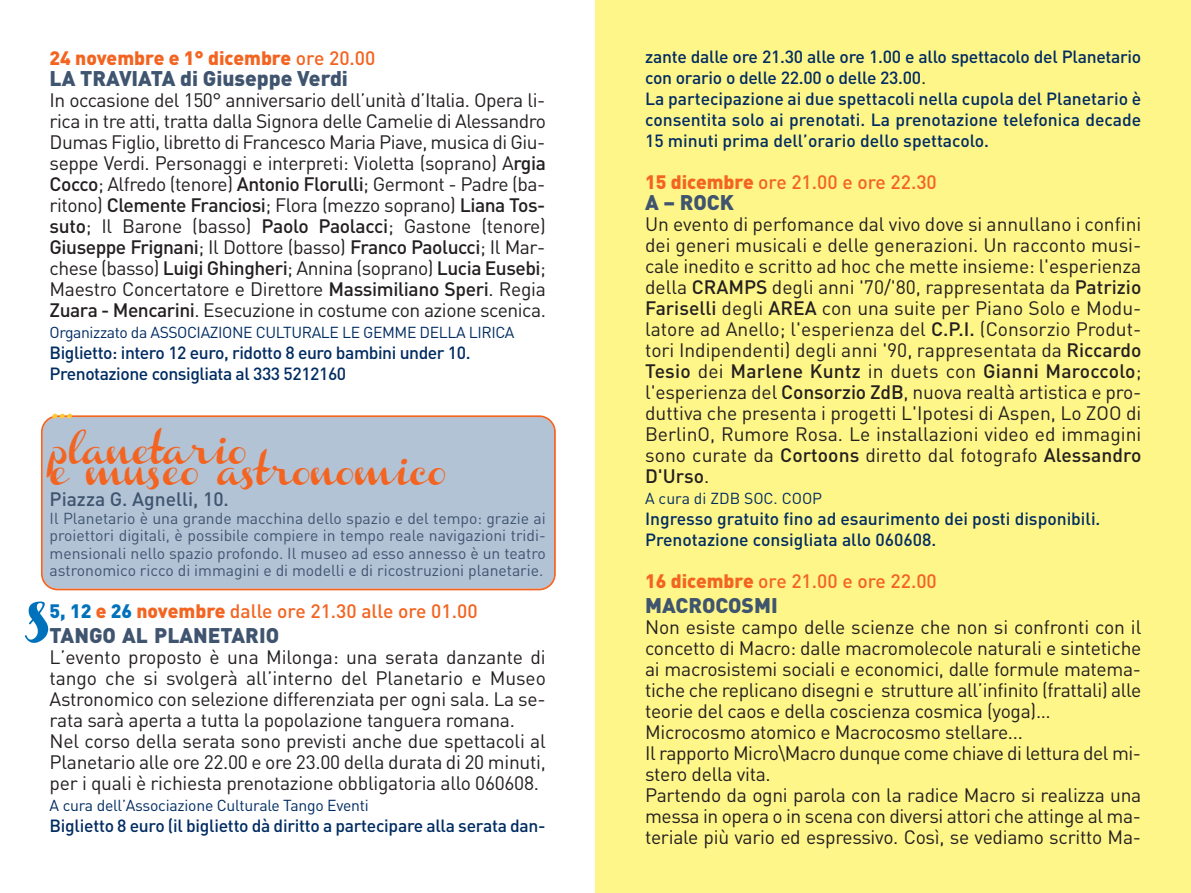
<style>
.page{position:relative;width:1191px;height:893px;background:#fff}
.page>*{position:absolute;margin:0;border:0;box-sizing:border-box;transform-origin:0 0}
.t1{font:52.5px "Channel Slanted 1";color:#0072bc}
.t2{font:28px/21px "Channel Slanted 1";color:#f36421}
.t3{font:28px "Channel Slanted 1";color:#ffc938}
.t4{font:900 21px "DIN";color:#3f546e}
.t5{font:19.25px/21px "DIN";letter-spacing:-.015em;color:#231f20;text-align:justify}
.t6{font:500 19.25px "DIN";color:#f36421}
.t7{font:900 19.25px "DIN";color:#f36421}
.t8{font:500 19.25px "DIN";color:#3f546e}
.t9{font:500 17.5px/21px "DIN";letter-spacing:-.015em;color:#002c62}
.t10{font:15.75px/17.5px "DIN";color:#3f546e;text-align:justify}
.t11{font:15.75px "DIN";letter-spacing:-.025em;color:#002c62}
.t12{font:15.75px "DIN";color:#002c62}
.s1{font-weight:500}
.s2{font-weight:900;color:#0072bc}
.s3{font-weight:900}
.s4{font-weight:400;font-size:19.25px;color:#231f20}
</style>
<div class="page">
<div style="left:41px;top:415px;width:515px;height:175px;background:#b2c3d6"></div>
<div style="left:595px;top:0;width:596px;height:893px;background:#fff689"></div>
<p class="t7" style="left:50px;top:47px;width:327px">24 novembre e 1° dicembre <span class="s1">ore 20.00</span></p>
<p class="t4" style="left:50px;top:67px;width:300px">LA TRAVIATA di Giuseppe Verdi</p>
<p class="t5" style="left:50px;top:90px;width:498px">In occasione del 150° anniversario dell’unità d’Italia. Opera li&shy;rica in tre atti, tratta dalla Signora delle Camelie di Alessandro Dumas Figlio, libretto di Francesco Maria Piave, musica di Giu&shy;seppe Verdi. Personaggi e interpreti: Violetta (soprano) A<span class="s1">rgia Cocco</span>; Alfredo (tenore) <span class="s1">Antonio Florulli</span>; Germont - Padre (ba&shy;ritono) <span class="s1">Clemente Franciosi</span>; Flora (mezzo soprano) <span class="s1">Liana Tos&shy;suto</span>; Il Barone (basso) <span class="s1">Paolo Paolacci</span>; Gastone (tenore)<br><span class="s1">Giuseppe Frignani</span>; Il Dottore (basso) <span class="s1">Franco Paolucci</span>; Il Mar&shy;chese (basso) <span class="s1">Luigi Ghingheri</span>; Annina (soprano) <span class="s1">Lucia Eusebi</span>; Maestro Concertatore e Direttore <span class="s1">Massimiliano Speri</span>. Regia <span class="s1">Zuara - Mencarini</span>. Esecuzione in costume con azione scenica.</p>
<p class="t11" style="left:50px;top:324px;width:466px">Organizzato da ASSOCIAZIONE CULTURALE LE GEMME DELLA LIRICA</p>
<p class="t9" style="left:50px;top:343px;width:422px">Biglietto: intero 12 euro, ridotto 8 euro bambini under 10.<br>Prenotazione consigliata al 333 5212160</p>
<h2 class="t3" style="left:50px;top:401px;width:24px">...</h2>
<h2 class="t2" style="left:50px;top:447px;width:398px">planetario<br>e museo astronomico</h2>
<p class="t8" style="left:50px;top:488px;width:181px">Piazza G. Agnelli, 10.</p>
<p class="t10" style="left:50px;top:510px;width:498px">Il Planetario è una grande macchina dello spazio e del tempo: grazie ai proiettori digitali, è possibile compiere in tempo reale navigazioni tridi&shy;mensionali nello spazio profondo. Il museo ad esso annesso è un teatro astronomico ricco di immagini e di modelli e di ricostruzioni planetarie.</p>
<p class="t6" style="left:50px;top:600px;width:429px"><span class="s2">5, 12</span> <span class="s3">e</span> <span class="s2">26</span> <span class="s3">novembre</span> dalle ore 21.30 alle ore 01.00</p>
<p class="t4" style="left:50px;top:623px;width:231px">TANGO AL PLANETARIO</p>
<p class="t5" style="left:50px;top:647px;width:498px;text-align:left">L’evento proposto è una Milonga: una serata danzante di tango che si svolgerà all’interno del Planetario e Museo Astronomico con selezione differenziata per ogni sala. La se&shy;rata sarà aperta a tutta la popolazione tanguera romana.<br>Nel corso della serata sono previsti anche due spettacoli al Planetario alle ore 22.00 e ore 23.00 della durata di 20 minuti, per i quali è richiesta prenotazione obbligatoria allo 060608.</p>
<p class="t11" style="left:50px;top:796px;width:321px">A cura dell’Associazione Culturale Tango Eventi</p>
<p class="t9" style="left:50px;top:815px;width:497px">Biglietto 8 euro (il biglietto dà diritto a partecipare alla serata dan-</p>
<h1 class="t1" style="left:27px;top:595px;width:28px">s</h1>
<p class="t9" style="left:645px;top:47px;width:498px">zante dalle ore 21.30 alle ore 1.00 e allo spettacolo del Planetario con orario o delle 22.00 o delle 23.00<span class="s4">.<br></span>La partecipazione ai due spettacoli nella cupola del Planetario è consentita solo ai prenotati. La prenotazione telefonica decade 15 minuti prima dell’orario dello spettacolo.</p>
<p class="t6" style="left:645px;top:172px;width:293px"><span class="s3">15 dicembre</span> ore 21.00 e ore 22.30</p>
<p class="t4" style="left:645px;top:191px;width:90px">A – ROCK</p>
<p class="t5" style="left:645px;top:214px;width:498px">Un evento di perfomance dal vivo dove si annullano i confini dei generi musicali e delle generazioni. Un racconto musi&shy;cale inedito e scritto ad hoc che mette insieme: l'esperienza della <span class="s1">CRAMPS</span> degli anni '70/'80, rappresentata da <span class="s1">Patrizio Fariselli</span> degli <span class="s1">AREA</span> con una suite per Piano Solo e Modu&shy;latore ad Anello; l'esperienza del <span class="s1">C.P.I.</span> (Consorzio Produt&shy;tori Indipendenti) degli anni '90, rappresentata da <span class="s1">Riccardo Tesio</span> dei <span class="s1">Marlene Kuntz</span> in duets con <span class="s1">Gianni Maroccolo</span>; l'esperienza del <span class="s1">Consorzio ZdB</span>, nuova realtà artistica e pro&shy;duttiva che presenta i progetti L'Ipotesi di Aspen, Lo ZOO di BerlinO, Rumore Rosa. Le installazioni video ed immagini sono curate da <span class="s1">Cortoons</span> diretto dal fotografo <span class="s1">Alessandro D'Urso</span>.</p>
<p class="t12" style="left:645px;top:490px;width:178px">A cura di ZDB SOC. COOP</p>
<p class="t9" style="left:645px;top:509px;width:457px">Ingresso gratuito fino ad esaurimento dei posti disponibili.<br>Prenotazione consigliata allo 060608.</p>
<p class="t6" style="left:645px;top:571px;width:293px"><span class="s3">16 dicembre</span> ore 21.00 e ore 22.00</p>
<p class="t4" style="left:645px;top:593px;width:134px">MACROCOSMI</p>
<p class="t5" style="left:645px;top:617px;width:498px;text-align:left">Non esiste campo delle scienze che non si confronti con il concetto di Macro: dalle macromolecole naturali e sintetiche ai macrosistemi sociali e economici, dalle formule matema&shy;tiche che replicano disegni e strutture all’infinito (frattali) alle teorie del caos e della coscienza cosmica (yoga)… Microcosmo atomico e Macrocosmo stellare...<br>Il rapporto Micro\Macro dunque come chiave di lettura del mi&shy;stero della vita.<br>Partendo da ogni parola con la radice Macro si realizza una messa in opera o in scena con diversi attori che attinge al ma&shy;teriale più vario ed espressivo. Così, se vediamo scritto Ma-</p>
</div>
